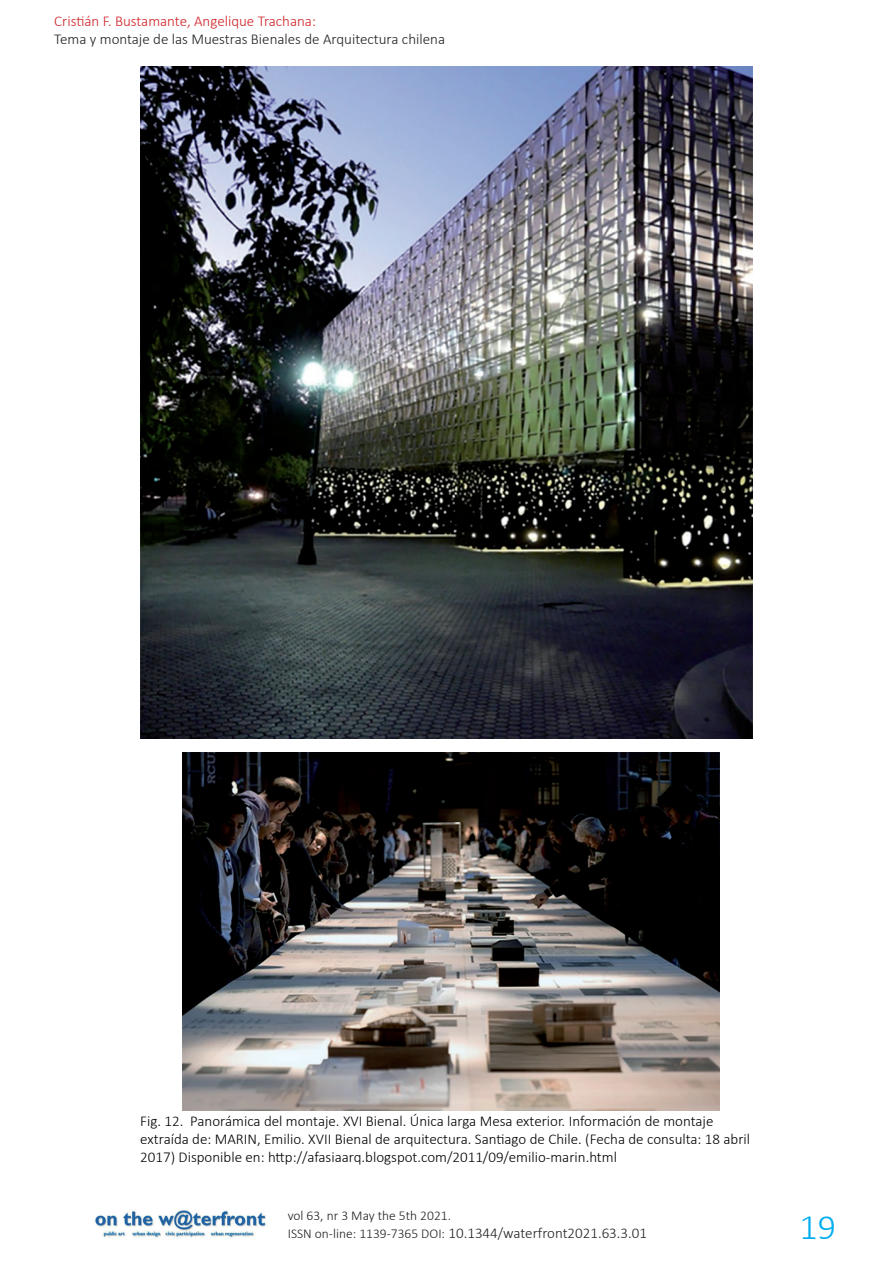
<style>
.page{position:relative;width:893px;height:1263px;background:#fff}
.page>*{position:absolute;margin:0;border:0;box-sizing:border-box;transform-origin:0 0}
.t1{font:300 36px "Calibri";color:#00aeef}
.t2{font:300 15px/18px "Calibri";color:#000}
.t3{font:300 15px "Calibri";color:#231f20}
.t4{font:300 15px "Calibri";color:#d02126}
.t5{font:300 13.5px "Calibri";color:#231f20}
.s1{font-size:13.5px}
</style>
<div class="page">
<img style="left:95px;top:1210px;width:171px;height:28px">
<img style="left:140px;top:67px;width:613px;height:672px">
<img style="left:182px;top:753px;width:537px;height:358px">
<p class="t4" style="left:54px;top:12px;width:263px">Cristián F. Bustamante, Angelique Trachana:</p>
<p class="t3" style="left:54px;top:30px;width:392px">Tema y montaje de las Muestras Bienales de Arquitectura chilena</p>
<p class="t2" style="left:140px;top:1112px;width:611px">Fig. 12. Panorámica del montaje. XVI Bienal. Única larga Mesa exterior. Información de montaje extraída de: MARIN, Emilio. XVII Bienal de arquitectura. Santiago de Chile. (Fecha de consulta: 18 abril<br>2017) Disponible en: http://afasiaarq.blogspot.com/2011/09/emilio-marin.html</p>
<p class="t5" style="left:288px;top:1207px;width:165px">vol 63, nr 3 May the 5th 2021.</p>
<p class="t3" style="left:288px;top:1223px;width:361px"><span class="s1">ISSN on-line: 1139-7365 DOI:</span> 10.1344/waterfront2021.63.3.01</p>
<h1 class="t1" style="left:799px;top:1205px;width:38px">19</h1>
</div>
